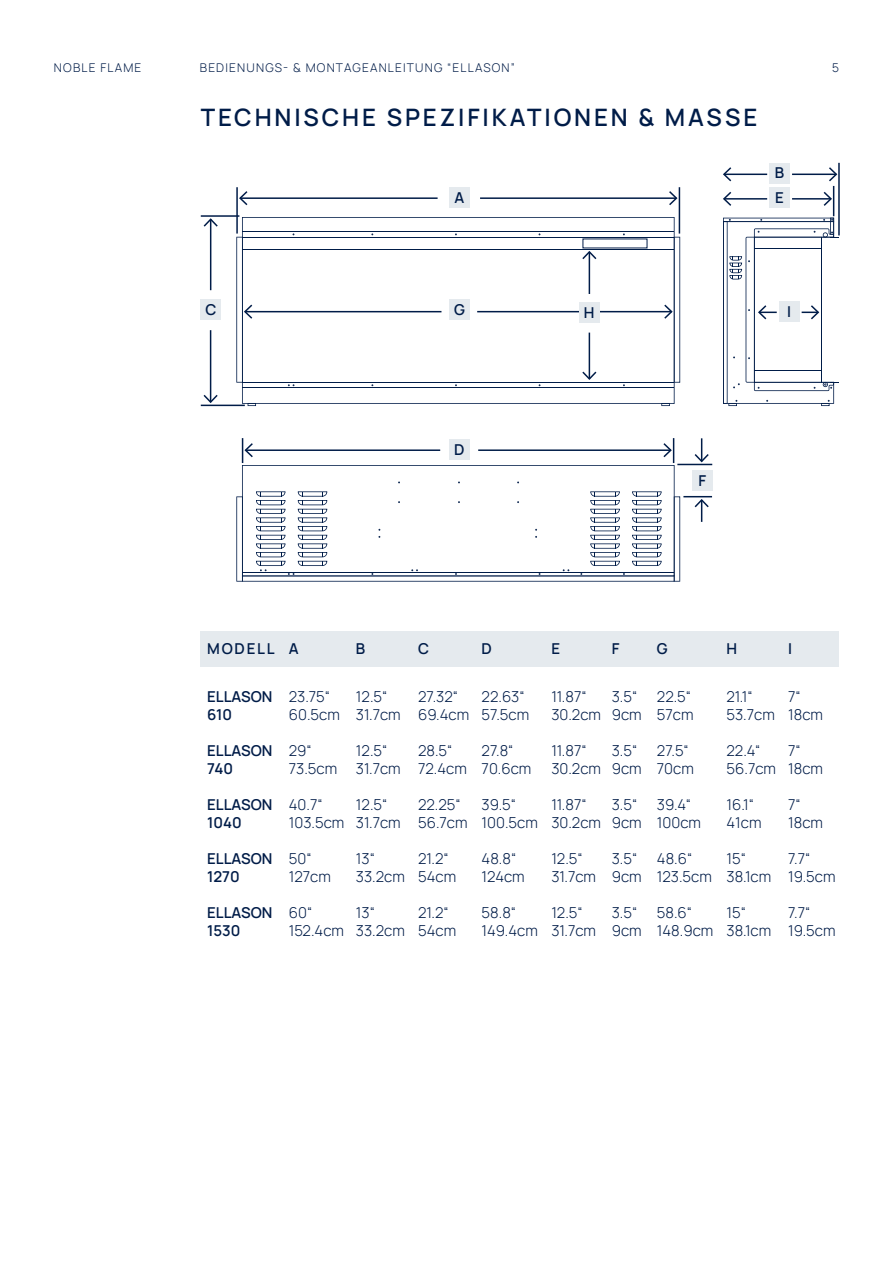
<style>
.page{position:relative;width:893px;height:1263px;background:#fff}
.page>*{position:absolute;margin:0;border:0;box-sizing:border-box;transform-origin:0 0}
.t1{font:600 24px "Manrope";letter-spacing:.12em;color:#001c48}
.t2{font:300 15px/18px "Manrope";color:#001c48}
.t3{font:600 15px/18px "Manrope";color:#001c48}
.t4{font:300 12px "Manrope";letter-spacing:.1em;color:#001c48}
</style>
<div class="page">
<div style="left:201px;top:631px;width:638px;height:35px;background:#e5eaee"></div>
<hr style="left:792px;top:174px;width:44px;height:1px;background:#001c48">
<hr style="left:792px;top:198px;width:39px;height:2px;background:#001c48">
<svg style="left:827px;top:167px;width:11px;height:15px"></svg>
<svg style="left:822px;top:190px;width:11px;height:17px"></svg>
<hr style="left:478px;top:449px;width:193px;height:2px;background:#001c48">
<div style="left:769px;top:163px;width:20px;height:20px;background:#e5eaee"></div>
<div style="left:769px;top:188px;width:20px;height:20px;background:#e5eaee"></div>
<div style="left:692px;top:470px;width:20px;height:20px;background:#e5eaee"></div>
<div style="left:449px;top:440px;width:20px;height:20px;background:#e5eaee"></div>
<div style="left:200px;top:300px;width:21px;height:20px;background:#e5eaee"></div>
<hr style="left:724px;top:174px;width:43px;height:1px;background:#001c48">
<hr style="left:724px;top:198px;width:43px;height:2px;background:#001c48">
<svg style="left:723px;top:167px;width:10px;height:15px"></svg>
<svg style="left:723px;top:191px;width:10px;height:15px"></svg>
<svg style="left:694px;top:438px;width:15px;height:25px"></svg>
<hr style="left:246px;top:449px;width:194px;height:2px;background:#001c48">
<hr style="left:210px;top:219px;width:1px;height:71px;background:#001c48">
<svg style="left:203px;top:218px;width:15px;height:10px"></svg>
<hr style="left:210px;top:330px;width:1px;height:72px;background:#001c48">
<svg style="left:203px;top:393px;width:15px;height:10px"></svg>
<svg style="left:242px;top:465px;width:433px;height:26px"></svg>
<svg style="left:723px;top:218px;width:116px;height:188px"></svg>
<hr style="left:480px;top:197px;width:196px;height:2px;background:#001c48">
<svg style="left:667px;top:190px;width:12px;height:17px"></svg>
<div style="left:449px;top:188px;width:20px;height:20px;background:#e5eaee"></div>
<hr style="left:240px;top:197px;width:198px;height:2px;background:#001c48">
<svg style="left:239px;top:191px;width:10px;height:15px"></svg>
<svg style="left:242px;top:217px;width:433px;height:187px"></svg>
<hr style="left:242px;top:231px;width:432px;height:1px;background:#001c48">
<hr style="left:242px;top:237px;width:432px;height:1px;background:#001c48">
<hr style="left:242px;top:382px;width:432px;height:1px;background:#001c48">
<hr style="left:242px;top:387px;width:432px;height:1px;background:#001c48">
<hr style="left:242px;top:249px;width:432px;height:1px;background:#001c48">
<svg style="left:661px;top:403px;width:9px;height:3px"></svg>
<svg style="left:248px;top:403px;width:8px;height:3px"></svg>
<svg style="left:288px;top:384px;width:6px;height:2px"></svg>
<svg style="left:663px;top:237px;width:17px;height:146px"></svg>
<svg style="left:236px;top:237px;width:18px;height:146px"></svg>
<div style="left:579px;top:302px;width:20px;height:20px;background:#e5eaee"></div>
<hr style="left:589px;top:252px;width:1px;height:42px;background:#001c48">
<svg style="left:581px;top:250px;width:17px;height:11px"></svg>
<hr style="left:589px;top:333px;width:1px;height:46px;background:#001c48">
<svg style="left:581px;top:370px;width:17px;height:11px"></svg>
<hr style="left:838px;top:163px;width:2px;height:72px;background:#001c48">
<hr style="left:833px;top:186px;width:1px;height:30px;background:#001c48">
<hr style="left:236px;top:187px;width:2px;height:47px;background:#001c48">
<hr style="left:679px;top:187px;width:1px;height:47px;background:#001c48">
<svg style="left:242px;top:438px;width:12px;height:25px"></svg>
<svg style="left:662px;top:438px;width:12px;height:25px"></svg>
<hr style="left:677px;top:464px;width:35px;height:1px;background:#001c48">
<svg style="left:236px;top:491px;width:476px;height:91px"></svg>
<hr style="left:201px;top:215px;width:38px;height:2px;background:#001c48">
<hr style="left:201px;top:405px;width:44px;height:1px;background:#001c48">
<p class="t4" style="left:54px;top:59px;width:89px">NOBLE FLAME</p>
<p class="t4" style="left:200px;top:59px;width:317px">BEDIENUNGS- &amp; MONTAGEANLEITUNG “ELLASON”</p>
<p class="t4" style="left:832px;top:59px;width:8px">5</p>
<h1 class="t1" style="left:201px;top:100px;width:558px">TECHNISCHE SPEZIFIKATIONEN &amp; MASSE</h1>
<p class="t3" style="left:206px;top:300px;width:12px">C</p>
<p class="t3" style="left:454px;top:188px;width:11px">A</p>
<p class="t3" style="left:454px;top:300px;width:12px">G</p>
<p class="t3" style="left:584px;top:302px;width:12px">H</p>
<p class="t3" style="left:454px;top:440px;width:12px">D</p>
<p class="t3" style="left:698px;top:471px;width:9px">F</p>
<p class="t3" style="left:775px;top:160px;width:11px;line-height:24.8px">B<br>E</p>
<p class="t3" style="left:787px;top:301px;width:5px">I</p>
<p class="t3" style="left:207px;top:639px;width:69px">MODELL</p>
<p class="t3" style="left:207px;top:687px;width:67px">ELLASON<br>610</p>
<p class="t3" style="left:207px;top:741px;width:67px">ELLASON<br>740</p>
<p class="t3" style="left:207px;top:795px;width:67px">ELLASON<br>1040</p>
<p class="t3" style="left:207px;top:849px;width:67px">ELLASON<br>1270</p>
<p class="t3" style="left:207px;top:903px;width:67px">ELLASON<br>1530</p>
<p class="t3" style="left:289px;top:639px;width:11px">A</p>
<p class="t2" style="left:289px;top:687px;width:53px">23.75“<br>60.5cm</p>
<p class="t2" style="left:289px;top:741px;width:50px">29“<br>73.5cm</p>
<p class="t2" style="left:289px;top:795px;width:57px">40.7“<br>103.5cm</p>
<p class="t2" style="left:289px;top:849px;width:44px">50“<br>127cm</p>
<p class="t2" style="left:289px;top:903px;width:57px">60“<br>152.4cm</p>
<p class="t3" style="left:356px;top:639px;width:11px">B</p>
<p class="t2" style="left:356px;top:687px;width:46px">12.5“<br>31.7cm</p>
<p class="t2" style="left:356px;top:741px;width:46px">12.5“<br>31.7cm</p>
<p class="t2" style="left:356px;top:795px;width:46px">12.5“<br>31.7cm</p>
<p class="t2" style="left:356px;top:849px;width:50px">13“<br>33.2cm</p>
<p class="t2" style="left:356px;top:903px;width:50px">13“<br>33.2cm</p>
<p class="t3" style="left:418px;top:639px;width:12px">C</p>
<p class="t2" style="left:418px;top:687px;width:53px">27.32“<br>69.4cm</p>
<p class="t2" style="left:418px;top:741px;width:50px">28.5“<br>72.4cm</p>
<p class="t2" style="left:418px;top:795px;width:51px">22.25“<br>56.7cm</p>
<p class="t2" style="left:418px;top:849px;width:40px">21.2“<br>54cm</p>
<p class="t2" style="left:418px;top:903px;width:40px">21.2“<br>54cm</p>
<p class="t3" style="left:482px;top:639px;width:12px">D</p>
<p class="t2" style="left:482px;top:687px;width:49px">22.63“<br>57.5cm</p>
<p class="t2" style="left:482px;top:741px;width:51px">27.8“<br>70.6cm</p>
<p class="t2" style="left:482px;top:795px;width:58px">39.5“<br>100.5cm</p>
<p class="t2" style="left:482px;top:849px;width:45px">48.8“<br>124cm</p>
<p class="t2" style="left:482px;top:903px;width:58px">58.8“<br>149.4cm</p>
<p class="t3" style="left:551px;top:639px;width:10px">E</p>
<p class="t2" style="left:551px;top:687px;width:51px">11.87“<br>30.2cm</p>
<p class="t2" style="left:551px;top:741px;width:51px">11.87“<br>30.2cm</p>
<p class="t2" style="left:551px;top:795px;width:51px">11.87“<br>30.2cm</p>
<p class="t2" style="left:551px;top:849px;width:46px">12.5“<br>31.7cm</p>
<p class="t2" style="left:551px;top:903px;width:46px">12.5“<br>31.7cm</p>
<p class="t3" style="left:612px;top:639px;width:9px">F</p>
<p class="t2" style="left:612px;top:687px;width:31px">3.5“<br>9cm</p>
<p class="t2" style="left:612px;top:741px;width:31px">3.5“<br>9cm</p>
<p class="t2" style="left:612px;top:795px;width:31px">3.5“<br>9cm</p>
<p class="t2" style="left:612px;top:849px;width:31px">3.5“<br>9cm</p>
<p class="t2" style="left:612px;top:903px;width:31px">3.5“<br>9cm</p>
<p class="t3" style="left:657px;top:639px;width:12px">G</p>
<p class="t3" style="left:726px;top:639px;width:12px">H</p>
<p class="t3" style="left:788px;top:639px;width:5px">I</p>
<p class="t2" style="left:657px;top:687px;width:38px">22.5“<br>57cm</p>
<p class="t2" style="left:657px;top:741px;width:38px">27.5“<br>70cm</p>
<p class="t2" style="left:657px;top:795px;width:46px">39.4“<br>100cm</p>
<p class="t2" style="left:657px;top:849px;width:56px">48.6“<br>123.5cm</p>
<p class="t2" style="left:657px;top:903px;width:58px">58.6“<br>148.9cm</p>
<p class="t2" style="left:726px;top:687px;width:50px">21.1“<br>53.7cm</p>
<p class="t2" style="left:726px;top:741px;width:51px">22.4“<br>56.7cm</p>
<p class="t2" style="left:726px;top:795px;width:37px">16.1“<br>41cm</p>
<p class="t2" style="left:726px;top:849px;width:46px">15“<br>38.1cm</p>
<p class="t2" style="left:726px;top:903px;width:46px">15“<br>38.1cm</p>
<p class="t2" style="left:788px;top:687px;width:36px">7“<br>18cm</p>
<p class="t2" style="left:788px;top:741px;width:36px">7“<br>18cm</p>
<p class="t2" style="left:788px;top:795px;width:36px">7“<br>18cm</p>
<p class="t2" style="left:788px;top:849px;width:49px">7.7“<br>19.5cm</p>
<p class="t2" style="left:788px;top:903px;width:49px">7.7“<br>19.5cm</p>
</div>
